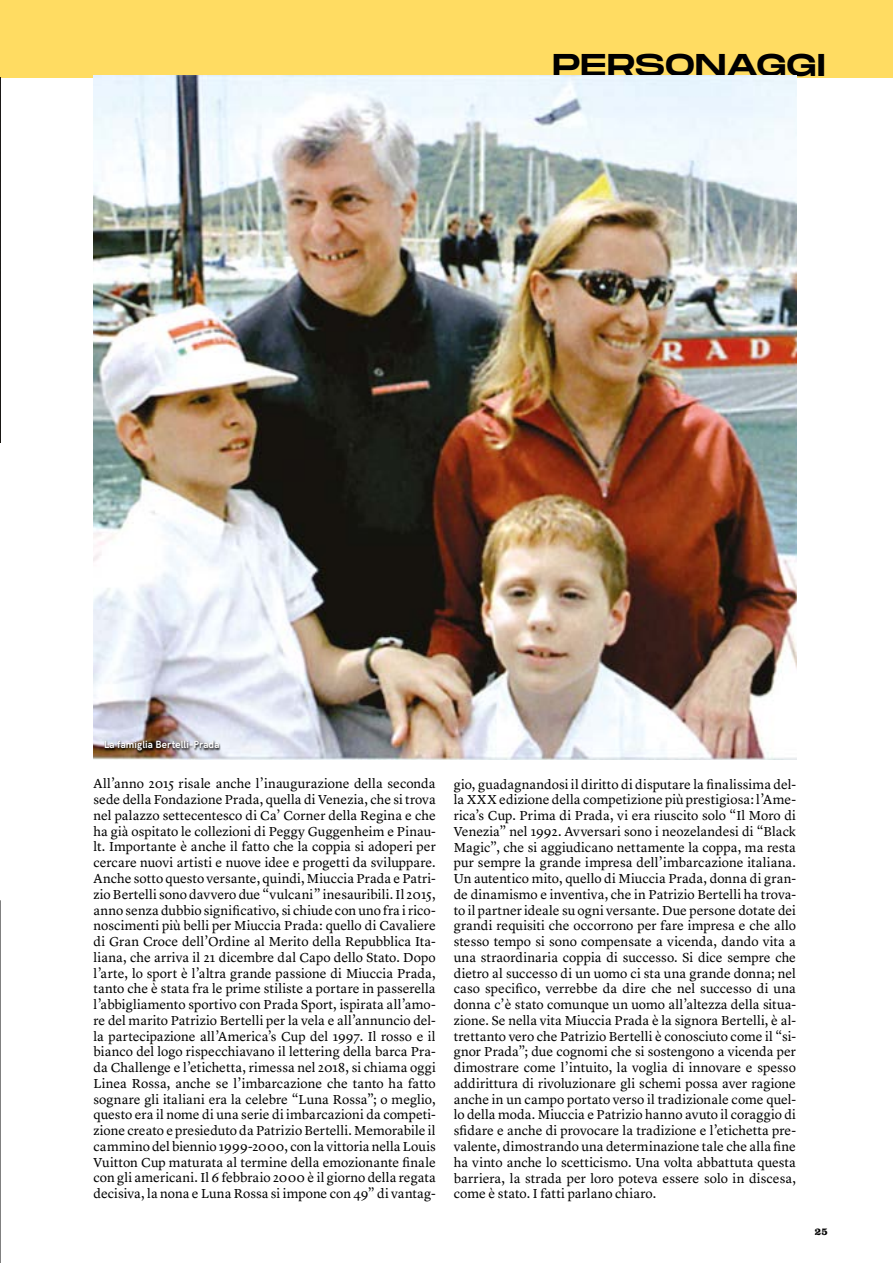
<style>
.page{position:relative;width:893px;height:1263px;background:#fff}
.page>*{position:absolute;margin:0;border:0;box-sizing:border-box;transform-origin:0 0}
.t1{font:31.5px "Monument Extended";color:#000}
.t2{font:13.5px/15.8px "Lyon Text";color:#000;text-align:justify}
.t3{font:700 10.5px "HK Grotesk";letter-spacing:.01em;color:#fff;scale:.95 1}
.t4{font:700 10.5px "Clarendon LT Std";color:#000}
</style>
<div class="page">
<div style="left:0;top:0;width:893px;height:78px;background:#ffdc62"></div>
<img style="left:94px;top:76px;width:702px;height:683px">
<svg style="left:0;top:900px;width:1px;height:363px"></svg>
<img style="left:0;top:78px;width:1px;height:364px">
<div style="left:105px;top:739px;width:116px;height:15px;background:#000;opacity:.93"></div>
<p class="t3" style="left:104px;top:737px;width:123px">La famiglia Bertelli-Prada</p>
<h1 class="t1" style="left:552px;top:42px;width:274px">PERSONAGGI</h1>
<p class="t2" style="left:94px;top:775px;width:344px">All’anno 2015 risale anche l’inaugurazione della seconda sede della Fondazione Prada, quella di Venezia, che si trova nel palazzo settecentesco di Ca’ Corner della Regina e che ha già ospitato le collezioni di Peggy Guggenheim e Pinau&shy;lt. Importante è anche il fatto che la coppia si adoperi per cercare nuovi artisti e nuove idee e progetti da sviluppare.<br>Anche sotto questo versante, quindi, Miuccia Prada e Patri&shy;zio Bertelli sono davvero due “vulcani” inesauribili. Il 2015, anno senza dubbio significativo, si chiude con uno fra i rico&shy;noscimenti più belli per Miuccia Prada: quello di Cavaliere di Gran Croce dell’Ordine al Merito della Repubblica Ita&shy;liana, che arriva il 21 dicembre dal Capo dello Stato. Dopo l’arte, lo sport è l’altra grande passione di Miuccia Prada, tanto che è stata fra le prime stiliste a portare in passerella l’abbigliamento sportivo con Prada Sport, ispirata all’amo&shy;re del marito Patrizio Bertelli per la vela e all’annuncio del&shy;la partecipazione all’America’s Cup del 1997. Il rosso e il bianco del logo rispecchiavano il lettering della barca Pra&shy;da Challenge e l’etichetta, rimessa nel 2018, si chiama oggi Linea Rossa, anche se l’imbarcazione che tanto ha fatto sognare gli italiani era la celebre “Luna Rossa”; o meglio, questo era il nome di una serie di imbarcazioni da competi&shy;zione creato e presieduto da Patrizio Bertelli. Memorabile il cammino del biennio 1999-2000, con la vittoria nella Louis Vuitton Cup maturata al termine della emozionante finale con gli americani. Il 6 febbraio 2000 è il giorno della regata decisiva, la nona e Luna Rossa si impone con 49” di vantag-</p>
<p class="t2" style="left:454px;top:775px;width:344px">gio, guadagnandosi il diritto di disputare la finalissima del&shy;la XXX edizione della competizione più prestigiosa: l’Ame&shy;rica’s Cup. Prima di Prada, vi era riuscito solo “Il Moro di Venezia” nel 1992. Avversari sono i neozelandesi di “Black Magic”, che si aggiudicano nettamente la coppa, ma resta pur sempre la grande impresa dell’imbarcazione italiana.<br>Un autentico mito, quello di Miuccia Prada, donna di gran&shy;de dinamismo e inventiva, che in Patrizio Bertelli ha trova&shy;to il partner ideale su ogni versante. Due persone dotate dei grandi requisiti che occorrono per fare impresa e che allo stesso tempo si sono compensate a vicenda, dando vita a una straordinaria coppia di successo. Si dice sempre che dietro al successo di un uomo ci sta una grande donna; nel caso specifico, verrebbe da dire che nel successo di una donna c’è stato comunque un uomo all’altezza della situa&shy;zione. Se nella vita Miuccia Prada è la signora Bertelli, è al&shy;trettanto vero che Patrizio Bertelli è conosciuto come il “si&shy;gnor Prada”; due cognomi che si sostengono a vicenda per dimostrare come l’intuito, la voglia di innovare e spesso addirittura di rivoluzionare gli schemi possa aver ragione anche in un campo portato verso il tradizionale come quel&shy;lo della moda. Miuccia e Patrizio hanno avuto il coraggio di sfidare e anche di provocare la tradizione e l’etichetta pre&shy;valente, dimostrando una determinazione tale che alla fine ha vinto anche lo scetticismo. Una volta abbattuta questa barriera, la strada per loro poteva essere solo in discesa, come è stato. I fatti parlano chiaro.</p>
<p class="t4" style="left:815px;top:1225px;width:14px">25</p>
</div>
